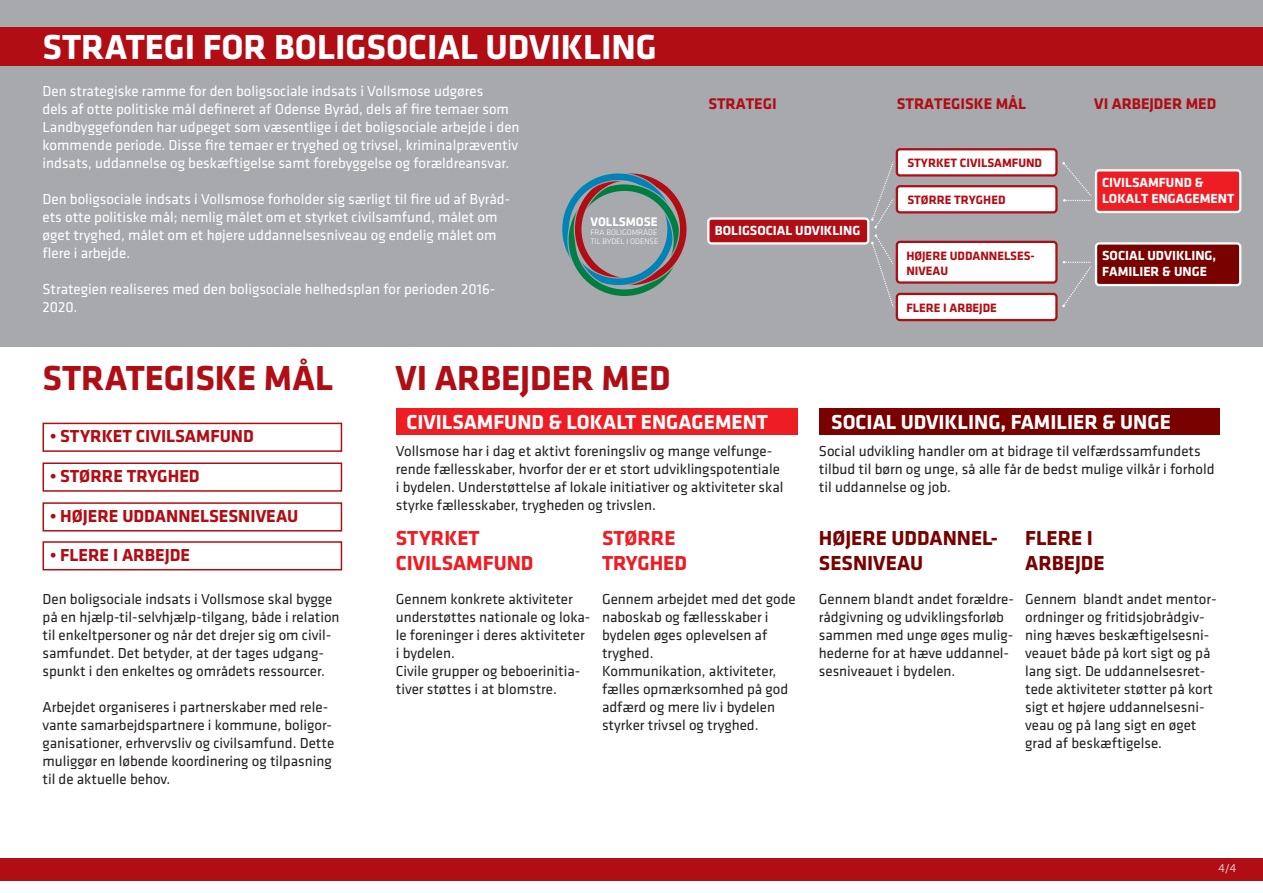
<style>
.page{position:relative;width:1263px;height:893px;background:#fff}
.page>*{position:absolute;margin:0;border:0;box-sizing:border-box;transform-origin:0 0}
.Overskift{font:700 36px "Klavika";color:#fff}
.Overskift-2{font:700 36px "Klavika";color:#b00d15}
.t1{font:700 26.25px "Klavika";color:#fff}
.Brødtekst{font:700 21px "Klavika";color:#fff}
.Brødtekst-2{font:700 21px/25.2px "Klavika";color:#790100}
.Brødtekst-3{font:700 21px/25.2px "Klavika";color:#ee1d23}
.Brødtekst-4{font:700 18px "Klavika";color:#b00d15}
.t2{font:700 15.9px "Klavika";color:#b00d15}
.Brødtekst-5{font:15px/18px "Klavika";color:#231f20}
.Brødtekst-6{font:15px/18px "Klavika";color:#fff}
.t3{font:700 13.65px/16.4px "Klavika";color:#fff}
.t4{font:700 12.9px "Klavika";color:#fff}
.t5{font:700 12.6px/15px "Klavika";color:#b00d15}
.t6{font:12px/14.4px "Klavika";color:#fff}
.t7{font:300 12px "Klavika";color:#fff}
.t8{font:300 8.1px/9.8px "Klavika";color:#fff}
</style>
<div class="page">
<div style="left:0;top:0;width:1263px;height:347px;background:#a8a9ad"></div>
<div style="left:396px;top:408px;width:402px;height:26px;background:#ee1d23"></div>
<div style="left:819px;top:408px;width:400px;height:26px;background:#790100"></div>
<div style="left:0;top:28px;width:1263px;height:38px;background:#b00d15"></div>
<div style="left:0;top:858px;width:1263px;height:22px;background:#b00d15"></div>
<div style="left:43px;top:423px;width:299px;height:29px;border:2px solid #b00d15"></div>
<div style="left:43px;top:462px;width:299px;height:30px;border:2px solid #b00d15"></div>
<div style="left:43px;top:502px;width:299px;height:29px;border:2px solid #b00d15"></div>
<div style="left:43px;top:541px;width:299px;height:29px;border:2px solid #b00d15"></div>
<svg style="left:1062px;top:162px;width:30px;height:40px"></svg>
<svg style="left:871px;top:162px;width:23px;height:145px"></svg>
<div style="left:1096px;top:243px;width:144px;height:42px;background:#790100;border-radius:3px"></div>
<div style="left:1095px;top:242px;width:146px;height:44px;border:2px solid #fff;border-radius:3px"></div>
<div style="left:1096px;top:170px;width:144px;height:42px;background:#ee1d23;border-radius:3px"></div>
<div style="left:1095px;top:169px;width:146px;height:44px;border:2px solid #fff;border-radius:3px"></div>
<svg style="left:1062px;top:261px;width:30px;height:46px"></svg>
<div style="left:897px;top:294px;width:159px;height:26px;background:#fff;border-radius:3px"></div>
<div style="left:896px;top:293px;width:161px;height:28px;border:2px solid #b00d15;border-radius:3px"></div>
<div style="left:897px;top:242px;width:159px;height:41px;background:#fff;border-radius:3px"></div>
<div style="left:896px;top:241px;width:161px;height:43px;border:2px solid #b00d15;border-radius:3px"></div>
<div style="left:897px;top:186px;width:159px;height:26px;background:#fff;border-radius:3px"></div>
<div style="left:896px;top:185px;width:161px;height:28px;border:2px solid #b00d15;border-radius:3px"></div>
<div style="left:897px;top:149px;width:159px;height:26px;background:#fff;border-radius:3px"></div>
<div style="left:896px;top:148px;width:161px;height:29px;border:2px solid #b00d15;border-radius:3px"></div>
<div style="left:708px;top:219px;width:160px;height:24px;background:#b00d15;border-radius:3px"></div>
<div style="left:707px;top:217px;width:162px;height:28px;border:2px solid #fff;border-radius:3px"></div>
<div style="left:569px;top:184px;width:111px;height:112px;border:7px solid #007e3d;border-radius:50%"></div>
<svg style="left:562px;top:173px;width:124px;height:112px"></svg>
<p class="Overskift" style="left:43px;top:27px;width:616px">STRATEGI FOR BOLIGSOCIAL UDVIKLING</p>
<p class="Brødtekst-6" style="left:43px;top:83px;width:478px">Den strategiske ramme for den boligsociale indsats i Vollsmose udgøres<br>dels af otte politiske mål defineret af Odense Byråd, dels af fire temaer som Landbyggefonden har udpeget som væsentlige i det boligsociale arbejde i den kommende periode. Disse fire temaer er tryghed og trivsel, kriminalpræventiv indsats, uddannelse og beskæftigelse samt forebyggelse og forældreansvar.</p>
<p class="Brødtekst-6" style="left:43px;top:191px;width:469px">Den boligsociale indsats i Vollsmose forholder sig særligt til fire ud af Byråd-</p>
<p class="Brødtekst-6" style="left:43px;top:209px;width:456px;text-align:justify">ets otte politiske mål; nemlig målet om et styrket civilsamfund, målet om øget tryghed, målet om et højere uddannelsesniveau og endelig målet om flere i arbejde.</p>
<p class="Brødtekst-6" style="left:43px;top:281px;width:454px">Strategien realiseres med den boligsociale helhedsplan for perioden 2016-<br>2020.</p>
<p class="t1" style="left:342px;top:185px;width:112px">VISIONEN</p>
<p class="t6" style="left:342px;top:217px;width:174px">Vollsmose skal være en mangfoldig bydel, som alle er stolte af at bo i,</p>
<p class="t4" style="left:590px;top:215px;width:69px">VOLLSMOSE</p>
<p class="t8" style="left:590px;top:227px;width:69px">FRA BOLIGOMRÅDE<br>TIL BYDEL I ODENSE</p>
<p class="Overskift-2" style="left:43px;top:358px;width:292px">STRATEGISKE MÅL</p>
<p class="Overskift-2" style="left:395px;top:358px;width:277px">VI ARBEJDER MED</p>
<p class="t2" style="left:708px;top:95px;width:70px">STRATEGI</p>
<p class="t3" style="left:715px;top:222px;width:147px">BOLIGSOCIAL UDVIKLING</p>
<p class="t2" style="left:897px;top:95px;width:131px">STRATEGISKE MÅL</p>
<p class="t2" style="left:1094px;top:95px;width:124px">VI ARBEJDER MED</p>
<p class="t5" style="left:907px;top:156px;width:136px">STYRKET CIVILSAMFUND</p>
<p class="t5" style="left:907px;top:192px;width:100px">STØRRE TRYGHED</p>
<p class="t5" style="left:906px;top:248px;width:130px">HØJERE UDDANNELSES-<br>NIVEAU</p>
<p class="t5" style="left:906px;top:300px;width:92px">FLERE I ARBEJDE</p>
<p class="t3" style="left:1102px;top:174px;width:134px">CIVILSAMFUND &amp;<br>LOKALT ENGAGEMENT</p>
<p class="t3" style="left:1102px;top:247px;width:116px">SOCIAL UDVIKLING,<br>FAMILIER &amp; UNGE</p>
<p class="Brødtekst-4" style="left:50px;top:427px;width:205px">• STYRKET CIVILSAMFUND</p>
<p class="Brødtekst-4" style="left:50px;top:466px;width:151px">• STØRRE TRYGHED</p>
<p class="Brødtekst-4" style="left:50px;top:506px;width:250px">• HØJERE UDDANNELSESNIVEAU</p>
<p class="Brødtekst-4" style="left:50px;top:545px;width:142px">• FLERE I ARBEJDE</p>
<p class="Brødtekst-5" style="left:43px;top:590px;width:299px">Den boligsociale indsats i Vollsmose skal bygge på en hjælp-til-selvhjælp-tilgang, både i relation til enkeltpersoner og når det drejer sig om civil&shy;samfundet. Det betyder, at der tages udgang&shy;spunkt i den enkeltes og områdets ressourcer.</p>
<p class="Brødtekst-5" style="left:43px;top:698px;width:293px">Arbejdet organiseres i partnerskaber med rele&shy;vante samarbejdspartnere i kommune, boligor&shy;ganisationer, erhvervsliv og civilsamfund. Dette muliggør en løbende koordinering og tilpasning til de aktuelle behov.</p>
<p class="Brødtekst" style="left:406px;top:411px;width:363px">CIVILSAMFUND &amp; LOKALT ENGAGEMENT</p>
<p class="Brødtekst" style="left:831px;top:411px;width:341px">SOCIAL UDVIKLING, FAMILIER &amp; UNGE</p>
<p class="Brødtekst-5" style="left:396px;top:443px;width:389px">Vollsmose har i dag et aktivt foreningsliv og mange velfunge&shy;rende fællesskaber, hvorfor der er et stort udviklingspotentiale i bydelen. Understøttelse af lokale initiativer og aktiviteter skal styrke fællesskaber, trygheden og trivslen.</p>
<p class="Brødtekst-5" style="left:819px;top:443px;width:397px">Social udvikling handler om at bidrage til velfærdssamfundets tilbud til børn og unge, så alle får de bedst mulige vilkår i forhold til uddannelse og job.</p>
<p class="Brødtekst-3" style="left:396px;top:526px;width:139px">STYRKET<br>CIVILSAMFUND</p>
<p class="Brødtekst-3" style="left:602px;top:526px;width:86px">STØRRE<br>TRYGHED</p>
<p class="Brødtekst-2" style="left:819px;top:526px;width:180px">HØJERE UDDANNEL-<br>SESNIVEAU</p>
<p class="Brødtekst-2" style="left:1025px;top:526px;width:69px">FLERE I</p>
<p class="Brødtekst-2" style="left:1025px;top:551px;width:81px">ARBEJDE</p>
<p class="Brødtekst-5" style="left:1025px;top:590px;width:193px">Gennem blandt andet mentor&shy;ordninger og fritidsjobrådgiv&shy;ning hæves beskæftigelsesni&shy;veauet både på kort sigt og på lang sigt. De uddannelsesret&shy;tede aktiviteter støtter på kort sigt et højere uddannelsesni&shy;veau og på lang sigt en øget grad af beskæftigelse.</p>
<p class="Brødtekst-5" style="left:819px;top:590px;width:197px">Gennem blandt andet forældre&shy;rådgivning og udviklingsforløb sammen med unge øges mulig&shy;hederne for at hæve uddannel&shy;sesniveauet i bydelen.</p>
<p class="Brødtekst-5" style="left:396px;top:590px;width:196px">Gennem konkrete aktiviteter understøttes nationale og loka&shy;le foreninger i deres aktiviteter i bydelen.</p>
<p class="Brødtekst-5" style="left:396px;top:662px;width:186px">Civile grupper og beboerinitia-</p>
<p class="Brødtekst-5" style="left:396px;top:680px;width:163px">tiver støttes i at blomstre.</p>
<p class="Brødtekst-5" style="left:602px;top:590px;width:195px">Gennem arbejdet med det gode naboskab og fællesskaber i bydelen øges oplevelsen af tryghed.</p>
<p class="Brødtekst-5" style="left:602px;top:662px;width:188px">Kommunikation, aktiviteter, fælles opmærksomhed på god adfærd og mere liv i bydelen styrker trivsel og tryghed.</p>
<p class="t7" style="left:1218px;top:862px;width:19px">4/4</p>
</div>
